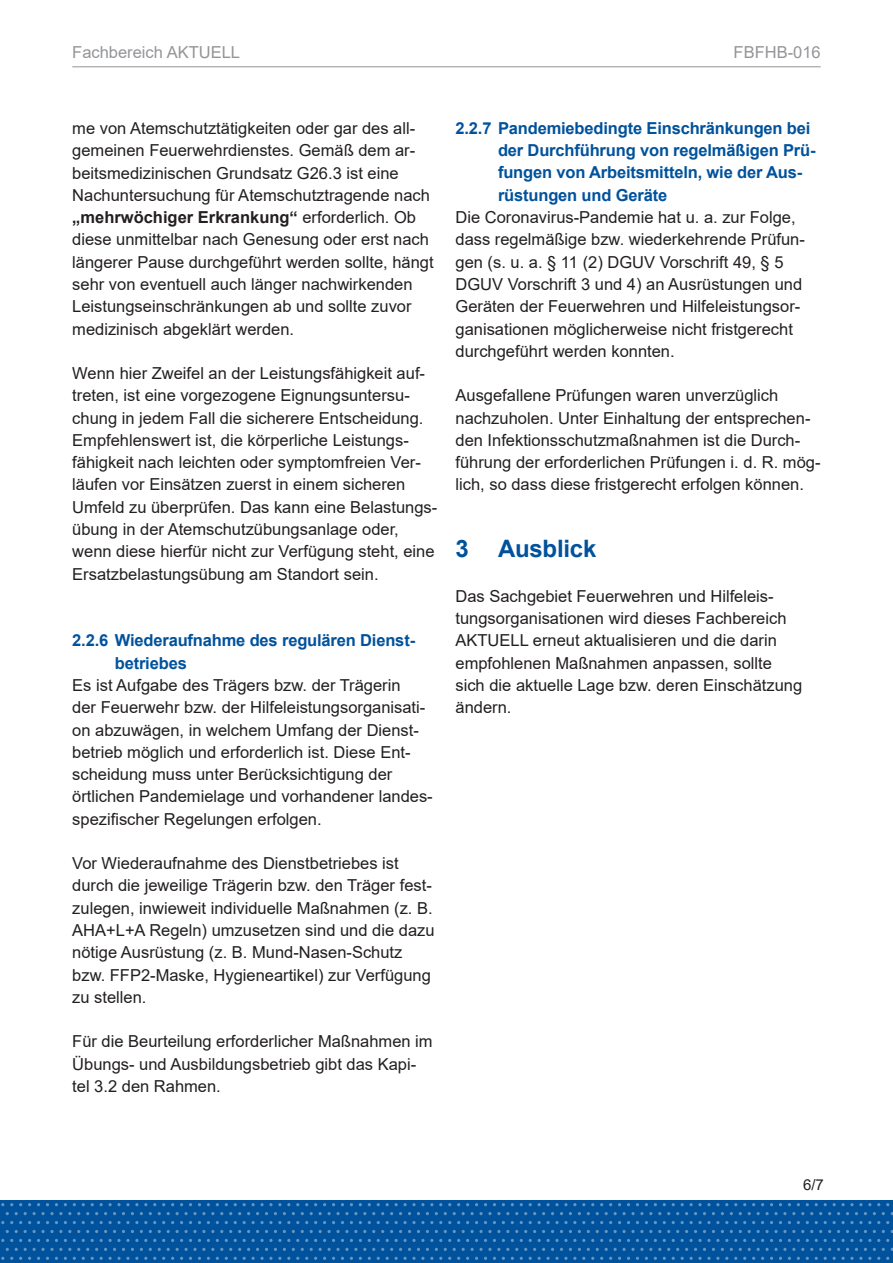
<style>
.page{position:relative;width:893px;height:1263px;background:#fff}
.page>*{position:absolute;margin:0;border:0;box-sizing:border-box;transform-origin:0 0}
.t1{font:700 24px "Arial";letter-spacing:-.01em;color:#00529c}
._02_Fließtext_Fließtext{font:16.5px/22.4px "Arial";color:#231f20}
.t2{font:700 16.5px/22.2px "Arial";letter-spacing:-.01em;color:#00529c}
.t3{font:16.5px "Arial";color:#939598}
.t4{font:15px "Arial";color:#231f20}
.s1{font-weight:700}
</style>
<div class="page">
<div style="left:0;top:1200px;width:893px;height:63px;background:#00529c"></div>
<svg style="left:243px;top:1203px;width:38px;height:3px"></svg>
<svg style="left:386px;top:1203px;width:47px;height:3px"></svg>
<svg style="left:538px;top:1203px;width:38px;height:3px"></svg>
<svg style="left:681px;top:1203px;width:38px;height:3px"></svg>
<svg style="left:824px;top:1203px;width:38px;height:3px"></svg>
<svg style="left:243px;top:1221px;width:38px;height:3px"></svg>
<svg style="left:386px;top:1221px;width:47px;height:3px"></svg>
<svg style="left:538px;top:1221px;width:38px;height:3px"></svg>
<svg style="left:681px;top:1221px;width:38px;height:3px"></svg>
<svg style="left:824px;top:1221px;width:38px;height:3px"></svg>
<svg style="left:243px;top:1239px;width:38px;height:3px"></svg>
<svg style="left:386px;top:1239px;width:47px;height:3px"></svg>
<svg style="left:538px;top:1239px;width:38px;height:3px"></svg>
<svg style="left:681px;top:1239px;width:38px;height:3px"></svg>
<svg style="left:824px;top:1239px;width:38px;height:3px"></svg>
<svg style="left:243px;top:1257px;width:38px;height:3px"></svg>
<svg style="left:386px;top:1257px;width:47px;height:3px"></svg>
<svg style="left:538px;top:1257px;width:38px;height:3px"></svg>
<svg style="left:681px;top:1257px;width:38px;height:3px"></svg>
<svg style="left:824px;top:1257px;width:38px;height:3px"></svg>
<svg style="left:176px;top:1212px;width:38px;height:3px"></svg>
<svg style="left:319px;top:1212px;width:38px;height:3px"></svg>
<svg style="left:462px;top:1212px;width:38px;height:3px"></svg>
<svg style="left:605px;top:1212px;width:38px;height:3px"></svg>
<svg style="left:748px;top:1212px;width:38px;height:3px"></svg>
<svg style="left:176px;top:1230px;width:38px;height:3px"></svg>
<svg style="left:319px;top:1230px;width:38px;height:3px"></svg>
<svg style="left:462px;top:1230px;width:38px;height:3px"></svg>
<svg style="left:605px;top:1230px;width:38px;height:3px"></svg>
<svg style="left:748px;top:1230px;width:38px;height:3px"></svg>
<svg style="left:176px;top:1248px;width:38px;height:3px"></svg>
<svg style="left:319px;top:1248px;width:38px;height:3px"></svg>
<svg style="left:462px;top:1248px;width:38px;height:3px"></svg>
<svg style="left:605px;top:1248px;width:38px;height:3px"></svg>
<svg style="left:748px;top:1248px;width:38px;height:3px"></svg>
<svg style="left:100px;top:1203px;width:38px;height:3px"></svg>
<svg style="left:100px;top:1221px;width:38px;height:3px"></svg>
<svg style="left:100px;top:1239px;width:38px;height:3px"></svg>
<svg style="left:100px;top:1257px;width:38px;height:3px"></svg>
<svg style="left:33px;top:1212px;width:38px;height:3px"></svg>
<svg style="left:33px;top:1230px;width:38px;height:3px"></svg>
<svg style="left:33px;top:1248px;width:38px;height:3px"></svg>
<hr style="left:72px;top:66px;width:749px;height:1px;background:#939598">
<p class="t3" style="left:72px;top:41px;width:169px">Fachbereich AKTUELL</p>
<p class="t3" style="left:734px;top:41px;width:89px">FBFHB-016</p>
<p class="_02_Fließtext_Fließtext" style="left:72px;top:117px;width:363px">me von Atemschutztätigkeiten oder gar des all&shy;gemeinen Feuerwehrdienstes. Gemäß dem ar&shy;beitsmedizinischen Grundsatz G26.3 ist eine Nachuntersuchung für Atemschutztragende nach <span class="s1">„mehrwöchiger Erkrankung“</span> erforderlich. Ob diese unmittelbar nach Genesung oder erst nach längerer Pause durchgeführt werden sollte, hängt sehr von eventuell auch länger nachwirkenden Leistungseinschränkungen ab und sollte zuvor medizinisch abgeklärt werden.</p>
<p class="_02_Fließtext_Fließtext" style="left:72px;top:362px;width:367px">Wenn hier Zweifel an der Leistungsfähigkeit auf&shy;treten, ist eine vorgezogene Eignungsuntersu&shy;chung in jedem Fall die sicherere Entscheidung.<br>Empfehlenswert ist, die körperliche Leistungs&shy;fähigkeit nach leichten oder symptomfreien Ver&shy;läufen vor Einsätzen zuerst in einem sicheren Umfeld zu überprüfen. Das kann eine Belastungs&shy;übung in der Atemschutzübungsanlage oder, wenn diese hierfür nicht zur Verfügung steht, eine Ersatzbelastungsübung am Standort sein.</p>
<p class="t2" style="left:115px;top:630px;width:301px;text-indent:-43px">2.2.6 Wiederaufnahme des regulären Dienst&shy;betriebes</p>
<p class="_02_Fließtext_Fließtext" style="left:72px;top:674px;width:361px">Es ist Aufgabe des Trägers bzw. der Trägerin<br>der Feuerwehr bzw. der Hilfeleistungsorganisati&shy;on abzuwägen, in welchem Umfang der Dienst&shy;betrieb möglich und erforderlich ist. Diese Ent&shy;scheidung muss unter Berücksichtigung der örtlichen Pandemielage und vorhandener landes&shy;spezifischer Regelungen erfolgen.</p>
<p class="_02_Fließtext_Fließtext" style="left:72px;top:852px;width:364px">Vor Wiederaufnahme des Dienstbetriebes ist durch die jeweilige Trägerin bzw. den Träger fest&shy;zulegen, inwieweit individuelle Maßnahmen (z. B.<br>AHA+L+A Regeln) umzusetzen sind und die dazu nötige Ausrüstung (z. B. Mund-Nasen-Schutz bzw. FFP2-Maske, Hygieneartikel) zur Verfügung zu stellen.</p>
<p class="_02_Fließtext_Fließtext" style="left:72px;top:1030px;width:362px">Für die Beurteilung erforderlicher Maßnahmen im<br>Übungs- und Ausbildungsbetrieb gibt das Kapi&shy;tel 3.2 den Rahmen.</p>
<p class="t2" style="left:498px;top:117px;width:319px;text-indent:-43px">2.2.7 Pandemiebedingte Einschränkungen bei der Durchführung von regelmäßigen Prü&shy;fungen von Arbeitsmitteln, wie der Aus&shy;rüstungen und Geräte</p>
<p class="_02_Fließtext_Fließtext" style="left:455px;top:206px;width:351px">Die Coronavirus-Pandemie hat u. a. zur Folge, dass regelmäßige bzw. wiederkehrende Prüfun&shy;gen (s. u. a. § 11 (2) DGUV Vorschrift 49, § 5<br>DGUV Vorschrift 3 und 4) an Ausrüstungen und Geräten der Feuerwehren und Hilfeleistungsor&shy;ganisationen möglicherweise nicht fristgerecht durchgeführt werden konnten.</p>
<p class="_02_Fließtext_Fließtext" style="left:455px;top:384px;width:367px">Ausgefallene Prüfungen waren unverzüglich nachzuholen. Unter Einhaltung der entsprechen&shy;den Infektionsschutzmaßnahmen ist die Durch&shy;führung der erforderlichen Prüfungen i. d. R. mög&shy;lich, so dass diese fristgerecht erfolgen können.</p>
<p class="t1" style="left:455px;top:532px;width:142px">3 Ausblick</p>
<p class="_02_Fließtext_Fließtext" style="left:455px;top:585px;width:348px">Das Sachgebiet Feuerwehren und Hilfeleis&shy;tungsorganisationen wird dieses Fachbereich AKTUELL erneut aktualisieren und die darin empfohlenen Maßnahmen anpassen, sollte sich die aktuelle Lage bzw. deren Einschätzung ändern.</p>
<p class="t4" style="left:803px;top:1175px;width:22px">6/7</p>
</div>
